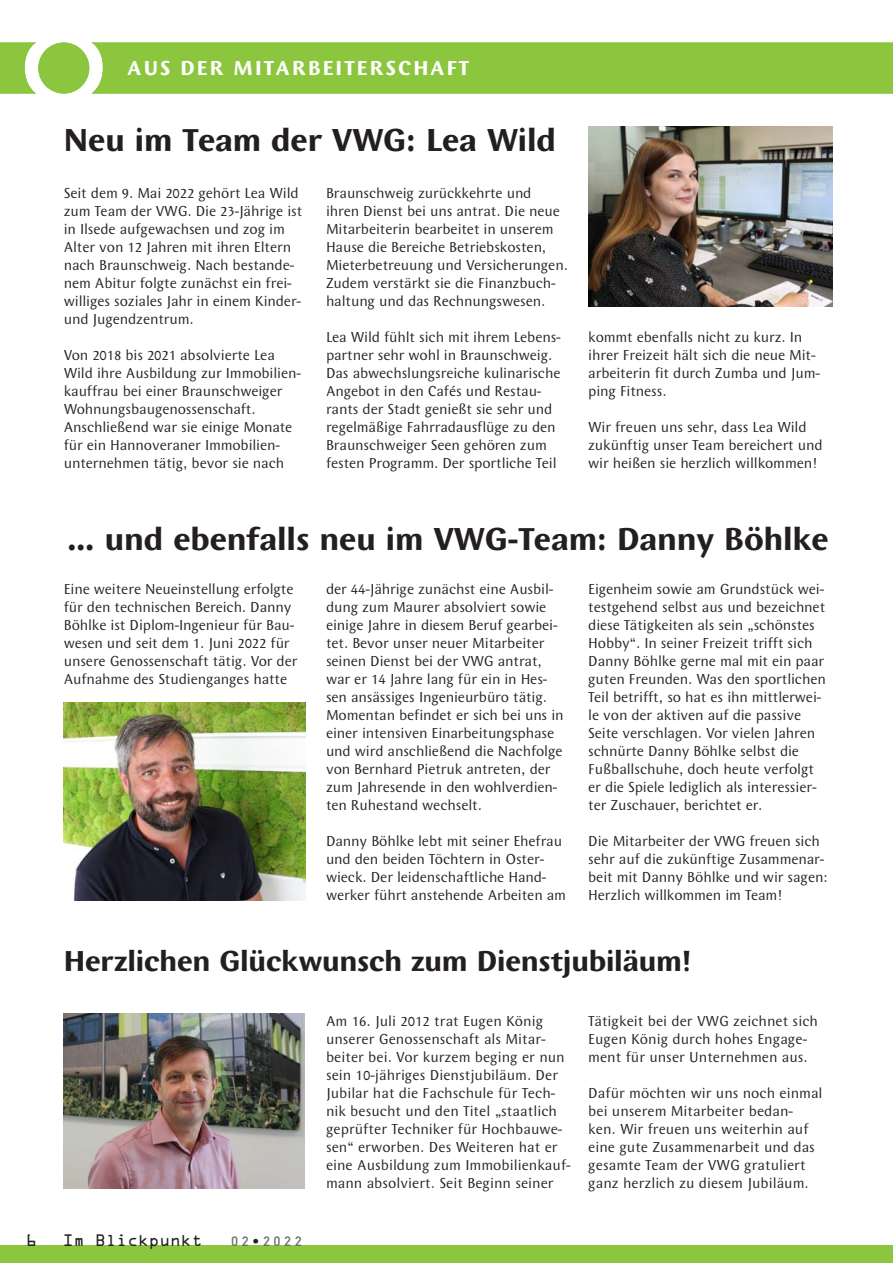
<style>
.page{position:relative;width:893px;height:1263px;background:#fff}
.page>*{position:absolute;margin:0;border:0;box-sizing:border-box;transform-origin:0 0}
.t1{font:700 33px "Wunderlich";color:#231f20}
.t2{font:700 30px "Wunderlich";letter-spacing:-.005em;color:#231f20}
.t3{font:700 21px "Wunderlich";letter-spacing:.1em;color:#fff}
.t4{font:15px/18px "Wunderlich";letter-spacing:-.01em;color:#231f20}
.t5{font:15px "OCRA Alternate";letter-spacing:-.005em;color:#231f20}
.t6{font:13.5px "DIN Mittelschrift";letter-spacing:.3em;color:#6c6d70}
.s1{color:#231f20}
</style>
<div class="page">
<div style="left:0;top:1246px;width:893px;height:17px;background:#8bc63e"></div>
<div style="left:91px;top:43px;width:802px;height:51px;background:#8bc63e"></div>
<div style="left:38px;top:43px;width:51px;height:51px;background:#8bc63e;border-radius:50%"></div>
<svg style="left:0;top:43px;width:36px;height:51px"></svg>
<img style="left:588px;top:126px;width:244px;height:180px">
<img style="left:64px;top:702px;width:241px;height:198px">
<img style="left:64px;top:1013px;width:241px;height:175px">
<h3 class="t3" style="left:128px;top:56px;width:447px">UNTERI DISCHES MÜLLSAMMELSYSTEM</h3>
<h3 class="t3" style="left:128px;top:56px;width:343px">AUS DER MITARBEITERSCHAFT</h3>
<h1 class="t1" style="left:64px;top:121px;width:494px">Neu im Team der VWG: Lea Wild</h1>
<p class="t4" style="left:64px;top:184px;width:240px">Seit dem 9. Mai 2022 gehört Lea Wild zum Team der VWG. Die 23-Jährige ist in Ilsede aufgewachsen und zog im Alter von 12 Jahren mit ihren Eltern nach Braunschweig. Nach bestande&shy;nem Abitur folgte zunächst ein frei&shy;williges soziales Jahr in einem Kinder&shy;und Jugendzentrum.</p>
<p class="t4" style="left:64px;top:346px;width:239px">Von 2018 bis 2021 absolvierte Lea Wild ihre Ausbildung zur Immobilien&shy;kauffrau bei einer Braunschweiger Wohnungsbaugenossenschaft.<br>Anschließend war sie einige Monate für ein Hannoveraner Immobilien&shy;unternehmen tätig, bevor sie nach</p>
<p class="t4" style="left:326px;top:184px;width:243px">Braunschweig zurückkehrte und ihren Dienst bei uns antrat. Die neue Mitarbeiterin bearbeitet in unserem Hause die Bereiche Betriebskosten, Mieterbetreuung und Versicherungen.<br>Zudem verstärkt sie die Finanzbuch&shy;haltung und das Rechnungswesen.</p>
<p class="t4" style="left:326px;top:328px;width:236px">Lea Wild fühlt sich mit ihrem Lebens&shy;partner sehr wohl in Braunschweig.<br>Das abwechslungsreiche kulinarische Angebot in den Cafés und Restau&shy;rants der Stadt genießt sie sehr und regelmäßige Fahrradausflüge zu den Braunschweiger Seen gehören zum festen Programm. Der sportliche Teil</p>
<p class="t4" style="left:588px;top:328px;width:233px">kommt ebenfalls nicht zu kurz. In ihrer Freizeit hält sich die neue Mit&shy;arbeiterin fit durch Zumba und Jum&shy;ping Fitness.</p>
<p class="t4" style="left:588px;top:418px;width:236px">Wir freuen uns sehr, dass Lea Wild zukünftig unser Team bereichert und wir heißen sie herzlich willkommen!</p>
<h1 class="t1" style="left:67px;top:520px;width:763px">… und ebenfalls neu im VWG-Team: Danny Böhlke</h1>
<p class="t4" style="left:64px;top:580px;width:235px">Eine weitere Neueinstellung erfolgte für den technischen Bereich. Danny Böhlke ist Diplom-Ingenieur für Bau&shy;wesen und seit dem 1. Juni 2022 für unsere Genossenschaft tätig. Vor der Aufnahme des Studienganges hatte</p>
<p class="t4" style="left:326px;top:580px;width:239px">der 44-Jährige zunächst eine Ausbil&shy;dung zum Maurer absolviert sowie einige Jahre in diesem Beruf gearbei&shy;tet. Bevor unser neuer Mitarbeiter seinen Dienst bei der VWG antrat, war er 14 Jahre lang für ein in Hes&shy;sen ansässiges Ingenieurbüro tätig.<br>Momentan befindet er sich bei uns in einer intensiven Einarbeitungsphase und wird anschließend die Nachfolge von Bernhard Pietruk antreten, der zum Jahresende in den wohlverdien&shy;ten Ruhestand wechselt.</p>
<p class="t4" style="left:326px;top:832px;width:242px">Danny Böhlke lebt mit seiner Ehefrau und den beiden Töchtern in Oster&shy;wieck. Der leidenschaftliche Hand&shy;werker führt anstehende Arbeiten am</p>
<p class="t4" style="left:588px;top:580px;width:239px">Eigenheim sowie am Grundstück wei&shy;testgehend selbst aus und bezeichnet diese Tätigkeiten als sein „schönstes Hobby“. In seiner Freizeit trifft sich Danny Böhlke gerne mal mit ein paar guten Freunden. Was den sportlichen Teil betrifft, so hat es ihn mittlerwei&shy;le von der aktiven auf die passive Seite verschlagen. Vor vielen Jahren schnürte Danny Böhlke selbst die Fußballschuhe, doch heute verfolgt er die Spiele lediglich als interessier&shy;ter Zuschauer, berichtet er.</p>
<p class="t4" style="left:588px;top:832px;width:241px">Die Mitarbeiter der VWG freuen sich sehr auf die zukünftige Zusammenar&shy;beit mit Danny Böhlke und wir sagen:<br>Herzlich willkommen im Team!</p>
<h2 class="t2" style="left:64px;top:943px;width:629px">Herzlichen Glückwunsch zum Dienstjubiläum!</h2>
<p class="t4" style="left:326px;top:1012px;width:246px">Am 16. Juli 2012 trat Eugen König unserer Genossenschaft als Mitar&shy;beiter bei. Vor kurzem beging er nun sein 10-jähriges Dienstjubiläum. Der Jubilar hat die Fachschule für Tech&shy;nik besucht und den Titel „staatlich geprüfter Techniker für Hochbauwe&shy;sen“ erworben. Des Weiteren hat er eine Ausbildung zum Immobilienkauf&shy;mann absolviert. Seit Beginn seiner</p>
<p class="t4" style="left:588px;top:1012px;width:231px">Tätigkeit bei der VWG zeichnet sich<br>Eugen König durch hohes Engage&shy;ment für unser Unternehmen aus.</p>
<p class="t4" style="left:588px;top:1084px;width:236px">Dafür möchten wir uns noch einmal bei unserem Mitarbeiter bedan&shy;ken. Wir freuen uns weiterhin auf eine gute Zusammenarbeit und das gesamte Team der VWG gratuliert ganz herzlich zu diesem Jubiläum.</p>
<p class="t5" style="left:26px;top:1234px;width:12px">6</p>
<p class="t5" style="left:63px;top:1234px;width:141px">Im Blickpunkt</p>
<p class="t6" style="left:232px;top:1233px;width:71px">02<span class="s1">•</span>2022</p>
</div>
